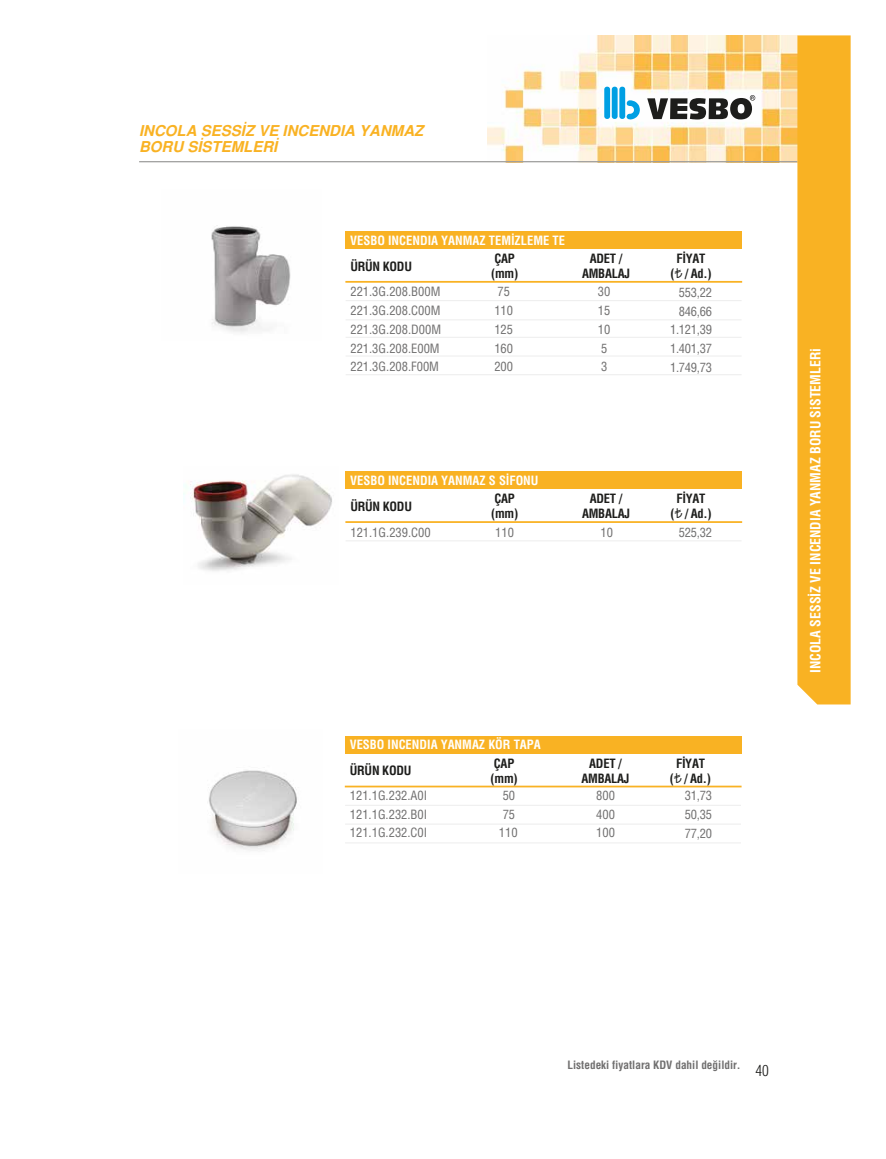
<style>
.page{position:relative;width:886px;height:1159px;background:#fff}
.page>*{position:absolute;margin:0;border:0;box-sizing:border-box;transform-origin:0 0}
.t1{font:15px/16.2px "Helvetica Bold Italic Tr";color:#f9b223}
.t2{font:15px "Helvetica Condensed Light Tr";color:#1d1d1b}
.t3{font:13.75px "Helvetica Cond Bold Tr";color:#fff}
.t4{font:12.5px/18.8px "Helvetica Cond Normal Tr";color:#706f6f;text-align:justify}
.t5{font:12.5px "Helvetica Cond Bold Tr";color:#fff}
.t6{font:12.5px/15px "Helvetica Cond Bold Tr";letter-spacing:-.02em;color:#1d1d1b}
.t7{font:12.5px/18.8px "Helvetica Cond Normal Tr";letter-spacing:-.02em;color:#706f6f;text-align:right}
.t8{font:12.5px/15px "Helvetica Cond Bold Tr";letter-spacing:-.02em;color:#1d1e1c;text-align:center}
.t9{font:11.25px "Helvetica Cond Bold Tr";color:#706f6f}
.s1{font-family:"Abaku TL Sym Sans"}
</style>
<div class="page">
<div style="left:345px;top:231px;width:397px;height:18px;background:#f9b223"></div>
<hr style="left:345px;top:281px;width:397px;height:2px;background:#f9b223">
<hr style="left:346px;top:300px;width:395px;height:1px;background:#ededed">
<hr style="left:346px;top:320px;width:395px;height:1px;background:#ededed">
<hr style="left:346px;top:337px;width:395px;height:1px;background:#ededed">
<hr style="left:346px;top:356px;width:395px;height:1px;background:#ededed">
<hr style="left:346px;top:374px;width:395px;height:1px;background:#ededed">
<div style="left:345px;top:471px;width:397px;height:18px;background:#f9b223"></div>
<hr style="left:345px;top:521px;width:397px;height:2px;background:#f9b223">
<hr style="left:346px;top:540px;width:395px;height:1px;background:#ededed">
<img style="left:184px;top:474px;width:148px;height:97px">
<img style="left:211px;top:225px;width:80px;height:108px">
<hr style="left:345px;top:805px;width:396px;height:1px;background:#ededed">
<hr style="left:345px;top:824px;width:396px;height:1px;background:#ededed">
<hr style="left:345px;top:842px;width:396px;height:1px;background:#ededed">
<div style="left:345px;top:736px;width:396px;height:17px;background:#f9b223"></div>
<hr style="left:345px;top:785px;width:396px;height:2px;background:#f9b223">
<img style="left:208px;top:770px;width:89px;height:81px">
<img style="left:487px;top:35px;width:310px;height:126px">
<hr style="left:139px;top:161px;width:658px;height:1px;background:#9d9d9c">
<svg style="left:647px;top:95px;width:108px;height:24px"></svg>
<svg style="left:626px;top:100px;width:14px;height:20px"></svg>
<div style="left:619px;top:87px;width:6px;height:32px;background:#009fe3;border-radius:3px"></div>
<div style="left:612px;top:87px;width:5px;height:32px;background:#009fe3;border-radius:3px"></div>
<div style="left:604px;top:87px;width:6px;height:32px;background:#009fe3;border-radius:3px"></div>
<div style="left:797px;top:35px;width:53px;height:669px;background:#f9b223"></div>
<p class="t1" style="left:139px;top:122px;width:286px">INCOLA SESS‹Z VE INCENDIA YANMAZ<br>BORU S‹STEMLER‹</p>
<p class="t5" style="left:350px;top:232px;width:216px">VESBO INCENDIA YANMAZ TEM‹ZLEME TE</p>
<p class="t6" style="left:491px;top:251px;width:29px">ÇAP (mm)</p>
<p class="t6" style="left:582px;top:251px;width:49px;text-align:center">ADET /<br>AMBALAJ</p>
<p class="t6" style="left:350px;top:258px;width:63px">ÜRÜN KODU</p>
<p class="t8" style="left:670px;top:251px;width:43px">FİYAT (<span class="s1">¨</span> / Ad.)</p>
<p class="t4" style="left:350px;top:282px;width:92px">221.3G.208.B00M 221.3G.208.C00M 221.3G.208.D00M 221.3G.208.E00M 221.3G.208.F00M</p>
<p class="t4" style="left:494px;top:282px;width:20px;text-align:left">75<br>110<br>125<br>160<br>200</p>
<p class="t4" style="left:598px;top:282px;width:14px;text-align:left">30<br>15<br>10<br>5<br>3</p>
<p class="t7" style="left:670px;top:283px;width:43px">553,22<br>846,66<br>1.121,39<br>1.401,37<br>1.749,73</p>
<p class="t5" style="left:350px;top:473px;width:190px">VESBO INCENDIA YANMAZ S S‹FONU</p>
<p class="t6" style="left:491px;top:491px;width:29px">ÇAP (mm)</p>
<p class="t6" style="left:582px;top:491px;width:49px;text-align:center">ADET /<br>AMBALAJ</p>
<p class="t6" style="left:350px;top:499px;width:63px">ÜRÜN KODU</p>
<p class="t8" style="left:670px;top:491px;width:43px">FİYAT (<span class="s1">¨</span> / Ad.)</p>
<p class="t4" style="left:350px;top:522px;width:82px">121.1G.239.C00</p>
<p class="t4" style="left:495px;top:522px;width:20px">110</p>
<p class="t4" style="left:601px;top:522px;width:14px">10</p>
<p class="t4" style="left:679px;top:523px;width:35px">525,32</p>
<p class="t5" style="left:350px;top:737px;width:193px">VESBO INCENDIA YANMAZ KÖR TAPA</p>
<p class="t6" style="left:491px;top:755px;width:29px">ÇAP (mm)</p>
<p class="t6" style="left:581px;top:755px;width:49px;text-align:center">ADET /<br>AMBALAJ</p>
<p class="t6" style="left:350px;top:763px;width:63px">ÜRÜN KODU</p>
<p class="t8" style="left:670px;top:755px;width:43px">FİYAT (<span class="s1">¨</span> / Ad.)</p>
<p class="t4" style="left:350px;top:785px;width:79px">121.1G.232.A0I 121.1G.232.B0I 121.1G.232.C0I</p>
<p class="t4" style="left:499px;top:785px;width:20px;text-align:center">50<br>75<br>110</p>
<p class="t4" style="left:596px;top:785px;width:20px">800<br>400<br>100</p>
<p class="t4" style="left:685px;top:786px;width:29px">31,73<br>50,35<br>77,20</p>
<p class="t3" style="left:807px;top:673px;width:326px;rotate:-90deg">INCOLA SESS‹Z VE INCENDIA YANMAZ BORU SiSTEMLERi</p>
<p class="t9" style="left:567px;top:1057px;width:175px">Listedeki fiyatlara KDV dahil de¤ildir.</p>
<p class="t2" style="left:755px;top:1061px;width:15px">40</p>
</div>
